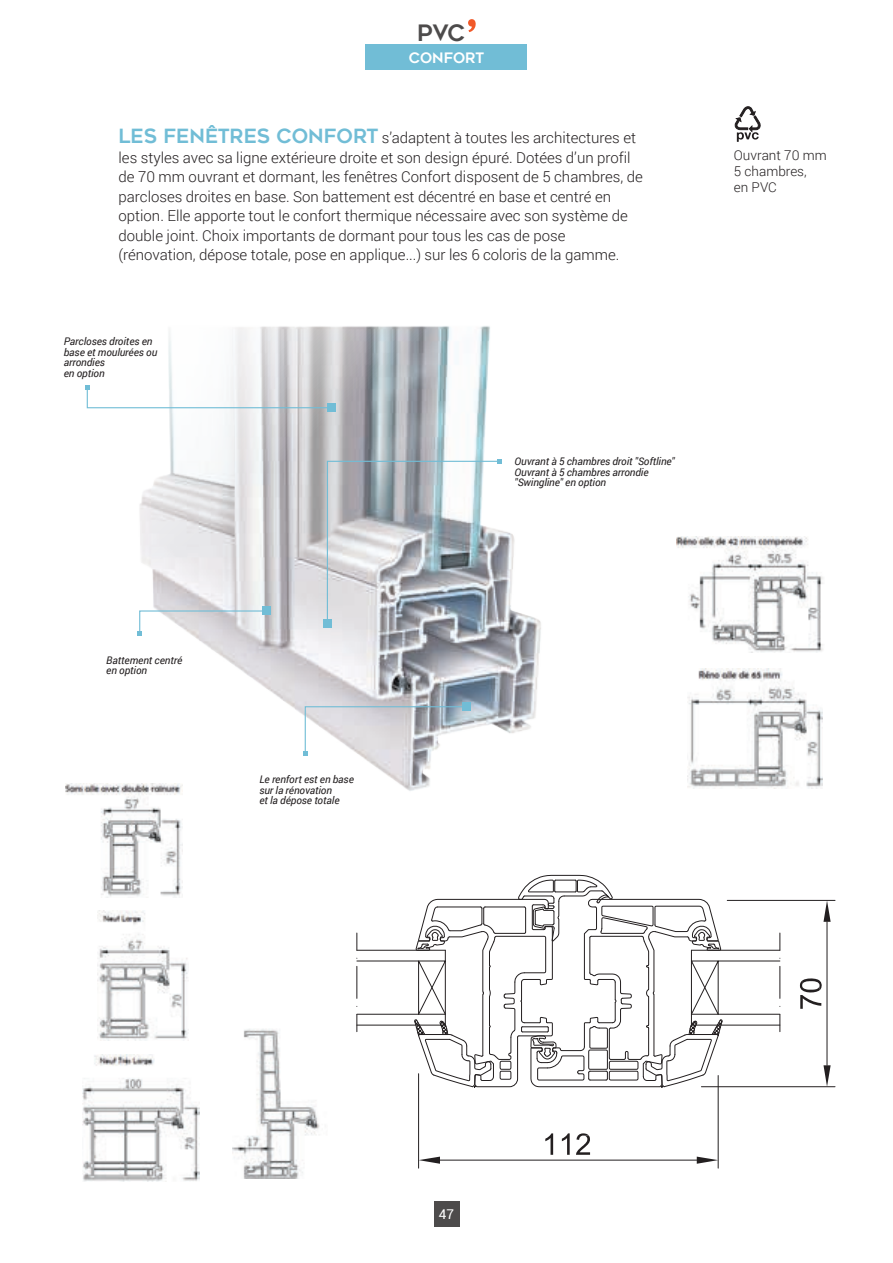
<style>
.page{position:relative;width:893px;height:1263px;background:#fff}
.page>*{position:absolute;margin:0;border:0;box-sizing:border-box;transform-origin:0 0}
.t1{font:22.5px "Geometos";color:#4d4b4b}
.t2{font:300 15px/19.5px "Roboto";color:#231f20}
.t3{font:14.4px "Geometos";color:#fff}
.t4{font:300 13.5px/16.2px "Roboto";color:#231f20}
.t5{font:13.5px "Roboto";color:#fff}
.t6{font:italic 10.5px/10.5px "Roboto";letter-spacing:-.01em;color:#231f20}
.s1{font-family:"Geometos";font-weight:400;font-size:19.5px;color:#71bdd6}
</style>
<div class="page">
<img style="left:140px;top:326px;width:401px;height:465px">
<svg style="left:137px;top:610px;width:130px;height:26px"></svg>
<svg style="left:85px;top:386px;width:248px;height:23px"></svg>
<svg style="left:303px;top:706px;width:164px;height:50px"></svg>
<div style="left:262px;top:607px;width:8px;height:8px;background:#71bdd6"></div>
<div style="left:327px;top:403px;width:9px;height:9px;background:#71bdd6"></div>
<svg style="left:326px;top:459px;width:176px;height:166px;background:#b5bcc1"></svg>
<div style="left:323px;top:619px;width:9px;height:8px;background:#71bdd6"></div>
<div style="left:462px;top:702px;width:9px;height:9px;background:#71bdd6"></div>
<hr style="left:727px;top:900px;width:108px;height:1px;background:#231f20">
<hr style="left:701px;top:1086px;width:134px;height:1px;background:#231f20">
<hr style="left:827px;top:922px;width:1px;height:143px;background:#231f20">
<svg style="left:823px;top:900px;width:8px;height:22px"></svg>
<svg style="left:823px;top:1065px;width:8px;height:22px"></svg>
<svg style="left:800px;top:978px;width:22px;height:31px"></svg>
<hr style="left:418px;top:1074px;width:1px;height:94px;background:#231f20">
<hr style="left:718px;top:1075px;width:1px;height:93px;background:#231f20">
<hr style="left:440px;top:1160px;width:257px;height:1px;background:#231f20">
<svg style="left:419px;top:1156px;width:21px;height:8px"></svg>
<svg style="left:697px;top:1156px;width:21px;height:8px"></svg>
<svg style="left:545px;top:1133px;width:8px;height:22px"></svg>
<svg style="left:562px;top:1133px;width:8px;height:22px"></svg>
<svg style="left:576px;top:1133px;width:15px;height:22px"></svg>
<svg style="left:357px;top:875px;width:424px;height:213px"></svg>
<svg style="left:734px;top:106px;width:27px;height:36px"></svg>
<img style="left:676px;top:537px;width:147px;height:116px">
<img style="left:687px;top:669px;width:135px;height:119px">
<img style="left:65px;top:783px;width:117px;height:114px">
<img style="left:98px;top:910px;width:91px;height:131px">
<img style="left:83px;top:1054px;width:116px;height:128px">
<img style="left:232px;top:1029px;width:88px;height:150px">
<div style="left:366px;top:45px;width:161px;height:25px;background:#71bdd6"></div>
<svg style="left:468px;top:19px;width:8px;height:13px"></svg>
<div style="left:434px;top:1201px;width:25px;height:26px;background:#4d4b4b"></div>
<h1 class="t1" style="left:417px;top:20px;width:49px">PVC</h1>
<p class="t3" style="left:409px;top:49px;width:77px">CONFORT</p>
<p class="t2" style="left:119px;top:129px;width:526px"><span class="s1">LES FENÊTRES CONFORT</span> s’adaptent à toutes les architectures et les styles avec sa ligne extérieure droite et son design épuré Dotées d’un profil de 70 mm ouvrant et dormant, les fenêtres Confort disposent de 5 chambres, de parcloses droites en base Son battement est décentré en base et centré en option Elle apporte tout le confort thermique nécessaire avec son système de double joint Choix importants de dormant pour tous les cas de pose (rénovation, dépose totale, pose en applique ) sur les 6 coloris de la gamme</p>
<p class="t6" style="left:64px;top:337px;width:95px">Parcloses droites en base et moulurées ou arrondies<br>en option</p>
<p class="t6" style="left:514px;top:457px;width:162px">Ouvrant à 5 chambres droit "Softline"<br>Ouvrant à 5 chambres arrondie "Swingline" en option</p>
<p class="t4" style="left:734px;top:148px;width:94px">Ouvrant 70 mm<br>5 chambres,<br>en PVC</p>
<p class="t6" style="left:106px;top:656px;width:77px">Battement centré en option</p>
<p class="t6" style="left:259px;top:775px;width:96px">Le renfort est en base sur la rénovation<br>et la dépose totale</p>
<p class="t5" style="left:439px;top:1208px;width:17px">47</p>
</div>
